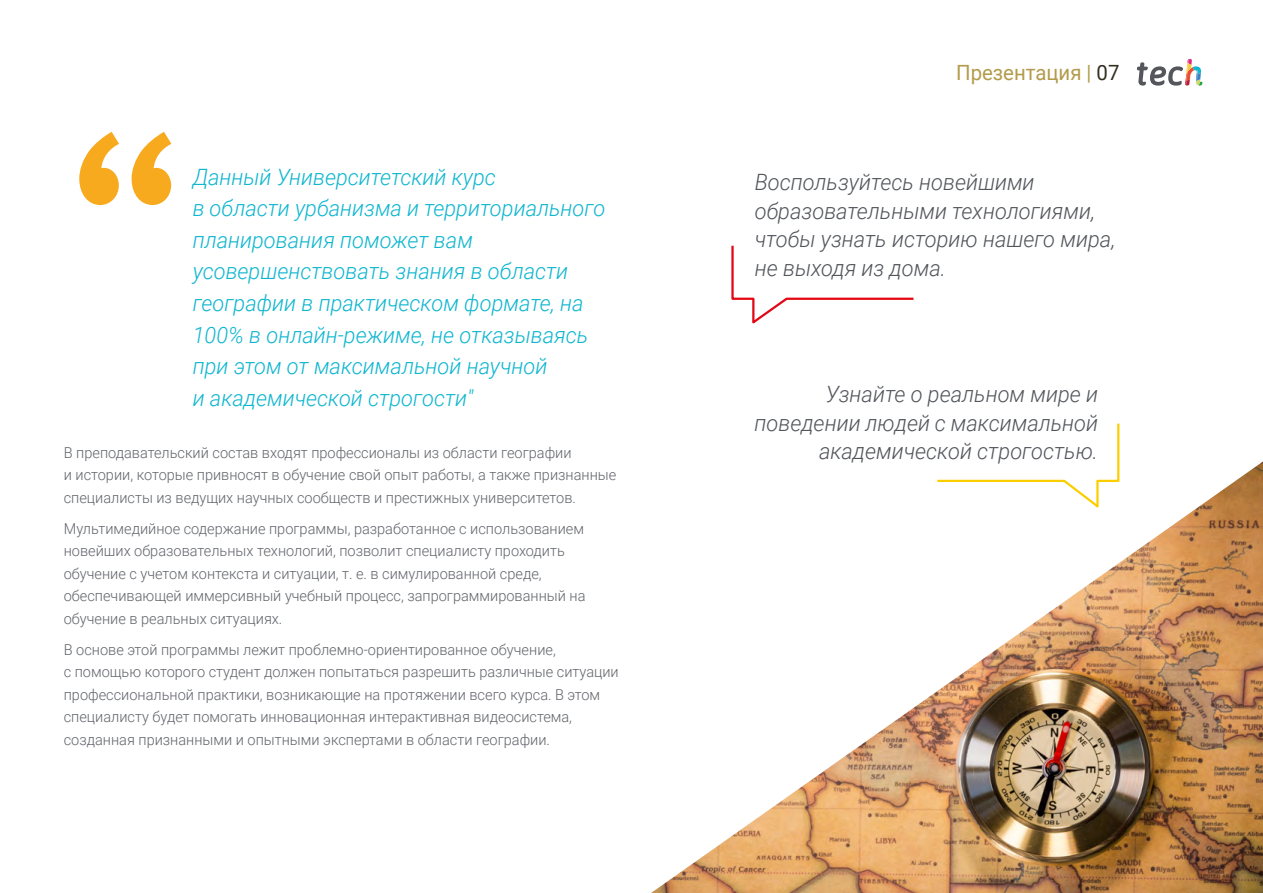
<style>
.page{position:relative;width:1263px;height:893px;background:#fff}
.page>*{position:absolute;margin:0;border:0;box-sizing:border-box;transform-origin:0 0}
.t1{font:italic 300 22.5px/31.5px "Roboto";color:#0fb6cf}
.t2{font:italic 300 22.5px/28.5px "Roboto";color:#52555b;text-align:right}
.t3{font:21px "Roboto";color:#b39b4b}
.t4{font:300 15px/22.5px "Roboto";color:#61646a}
.s1{color:#312e20}
</style>
<div class="page">
<svg style="left:79px;top:132px;width:92px;height:73px"></svg>
<svg style="left:1117px;top:423px;width:3px;height:38px"></svg>
<svg style="left:731px;top:245px;width:183px;height:79px"></svg>
<img style="left:651px;top:461px;width:612px;height:432px">
<svg style="left:1137px;top:59px;width:65px;height:27px"></svg>
<p class="t1" style="left:193px;top:160px;width:414px">Данный Университетский курс<br>в области урбанизма и территориального планирования поможет вам усовершенствовать знания в области географии в практическом формате, на 100% в онлайн-режиме, не отказываясь при этом от максимальной научной<br>и академической строгости"</p>
<p class="t4" style="left:64px;top:441px;width:554px">В преподавательский состав входят профессионалы из области географии<br>и истории, которые привносят в обучение свой опыт работы, а также признанные специалисты из ведущих научных сообществ и престижных университетов.</p>
<p class="t4" style="left:64px;top:517px;width:523px">Мультимедийное содержание программы, разработанное с использованием новейших образовательных технологий, позволит специалисту проходить обучение с учетом контекста и ситуации, т. е. в симулированной среде, обеспечивающей иммерсивный учебный процесс, запрограммированный на обучение в реальных ситуациях.</p>
<p class="t4" style="left:64px;top:638px;width:556px">В основе этой программы лежит проблемно-ориентированное обучение,<br>с помощью которого студент должен попытаться разрешить различные ситуации профессиональной практики, возникающие на протяжении всего курса. В этом специалисту будет помогать инновационная интерактивная видеосистема, созданная признанными и опытными экспертами в области географии.</p>
<h2 class="t3" style="left:956px;top:57px;width:165px">Презентация | <span class="s1">07</span></h2>
<h1 class="t2" style="left:755px;top:167px;width:362px;text-align:left">Воспользуйтесь новейшими образовательными технологиями, чтобы узнать историю нашего мира, не выходя из дома.</h1>
<h1 class="t2" style="left:754px;top:379px;width:345px">Узнайте о реальном мире и поведении людей с максимальной академической строгостью.</h1>
</div>
